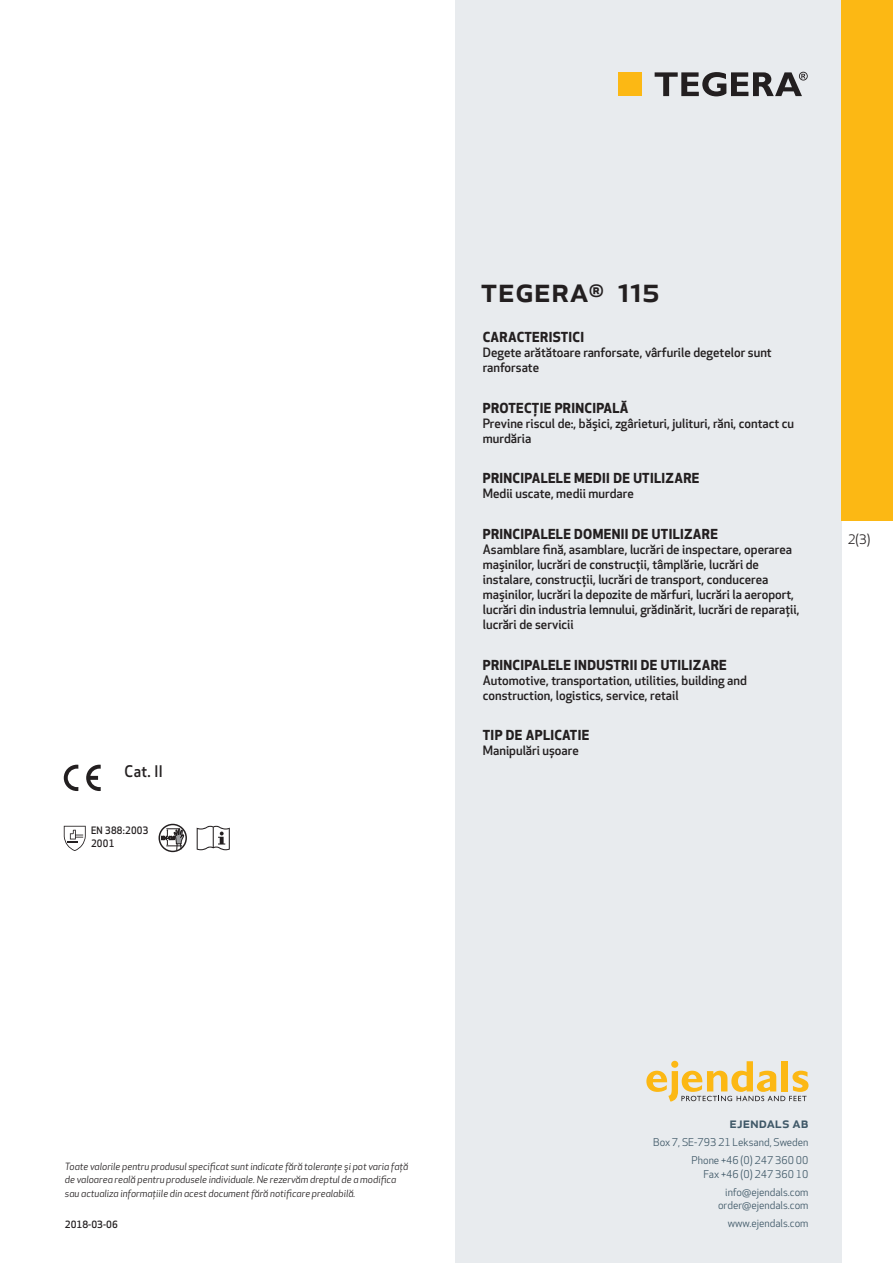
<style>
.page{position:relative;width:893px;height:1263px;background:#fff}
.page>*{position:absolute;margin:0;border:0;box-sizing:border-box;transform-origin:0 0}
.prodname{font:500 34.5px "Apex New";color:#231f20}
.Artikel{font:500 15.6px "Apex New";color:#231f20;scale:.95 1}
.t1{font:500 15px "Apex New";color:#405968}
.Funktion_body{font:700 13.5px "Apex New";letter-spacing:.025em;color:#231f20}
.t2{font:12.75px "Apex New";color:#231f20}
.Funktion_body-2{font:500 12.6px/15px "Apex New";color:#231f20}
.t3{font:10.5px/18px "Apex New";color:#405968;text-align:right}
.Artikel-2{font:500 10.05px/13.2px "Apex New";letter-spacing:.025em;color:#231f20;scale:.95 1}
.t4{font:italic 9.75px/13.5px "Apex New";color:#231f20}
.Sidfot_datum{font:500 9.75px "Apex New";color:#231f20}
</style>
<div class="page">
<div style="left:455px;top:0;width:387px;height:1263px;background:#e8ebee"></div>
<svg style="left:646px;top:1061px;width:162px;height:40px"></svg>
<div style="left:842px;top:0;width:51px;height:520px;background:#fcb814"></div>
<div style="left:618px;top:72px;width:24px;height:24px;background:#fcb814"></div>
<svg style="left:655px;top:72px;width:153px;height:24px"></svg>
<svg style="left:86px;top:765px;width:15px;height:26px"></svg>
<svg style="left:64px;top:765px;width:14px;height:26px"></svg>
<svg style="left:64px;top:826px;width:22px;height:25px"></svg>
<svg style="left:161px;top:824px;width:23px;height:26px"></svg>
<div style="left:159px;top:824px;width:28px;height:28px;border:1px solid #231f20;border-radius:50%"></div>
<svg style="left:197px;top:826px;width:33px;height:24px"></svg>
<p class="Artikel" style="left:125px;top:761px;width:42px">Cat. II</p>
<p class="Artikel-2" style="left:91px;top:823px;width:62px">EN 388:2003<br>2001</p>
<p class="prodname" style="left:480px;top:266px;width:181px">TEGERA<sup>®</sup> 115</p>
<p class="Funktion_body" style="left:483px;top:327px;width:103px">CARACTERISTICI</p>
<p class="Funktion_body-2" style="left:483px;top:345px;width:290px">Degete arătătoare ranforsate, vârfurile degetelor sunt ranforsate</p>
<p class="Funktion_body" style="left:483px;top:398px;width:147px">PROTECŢIE PRINCIPALĂ</p>
<p class="Funktion_body-2" style="left:483px;top:415px;width:313px">Previne riscul de:, băşici, zgârieturi, julituri, răni, contact cu murdăria</p>
<p class="Funktion_body" style="left:483px;top:468px;width:218px">PRINCIPALELE MEDII DE UTILIZARE</p>
<p class="Funktion_body-2" style="left:483px;top:486px;width:153px">Medii uscate, medii murdare</p>
<p class="Funktion_body" style="left:483px;top:524px;width:237px">PRINCIPALELE DOMENII DE UTILIZARE</p>
<p class="Funktion_body-2" style="left:483px;top:541px;width:318px">Asamblare fină, asamblare, lucrări de inspectare, operarea maşinilor, lucrări de construcţii, tâmplărie, lucrări de instalare, construcţii, lucrări de transport, conducerea maşinilor, lucrări la depozite de mărfuri, lucrări la aeroport, lucrări din industria lemnului, grădinărit, lucrări de reparaţii, lucrări de servicii</p>
<p class="Funktion_body" style="left:483px;top:655px;width:245px">PRINCIPALELE INDUSTRII DE UTILIZARE</p>
<p class="Funktion_body-2" style="left:483px;top:672px;width:266px">Automotive, transportation, utilities, building and construction, logistics, service, retail</p>
<p class="Funktion_body" style="left:483px;top:725px;width:108px">TIP DE APLICATIE</p>
<p class="Funktion_body-2" style="left:483px;top:743px;width:98px">Manipulări ușoare</p>
<p class="t2" style="left:848px;top:531px;width:24px">2(3)</p>
<p class="t4" style="left:65px;top:1159px;width:345px">Toate valorile pentru produsul specificat sunt indicate fără toleranţe şi pot varia faţă de valoarea reală pentru produsele individuale. Ne rezervăm dreptul de a modifica sau actualiza informaţiile din acest document fără notificare prealabilă.</p>
<p class="Sidfot_datum" style="left:65px;top:1218px;width:54px">2018-03-06</p>
<p class="t1" style="left:729px;top:1113px;width:80px">ejendals ab</p>
<p class="t3" style="left:653px;top:1133px;width:157px">Box 7, SE-793 21 Leksand, Sweden<br>Phone +46 (0) 247 360 00</p>
<p class="t3" style="left:703px;top:1165px;width:107px">Fax +46 (0) 247 360 10 info@ejendals.com</p>
<p class="t3" style="left:718px;top:1196px;width:92px">order@ejendals.com</p>
<p class="t3" style="left:728px;top:1215px;width:82px">www.ejendals.com</p>
</div>
